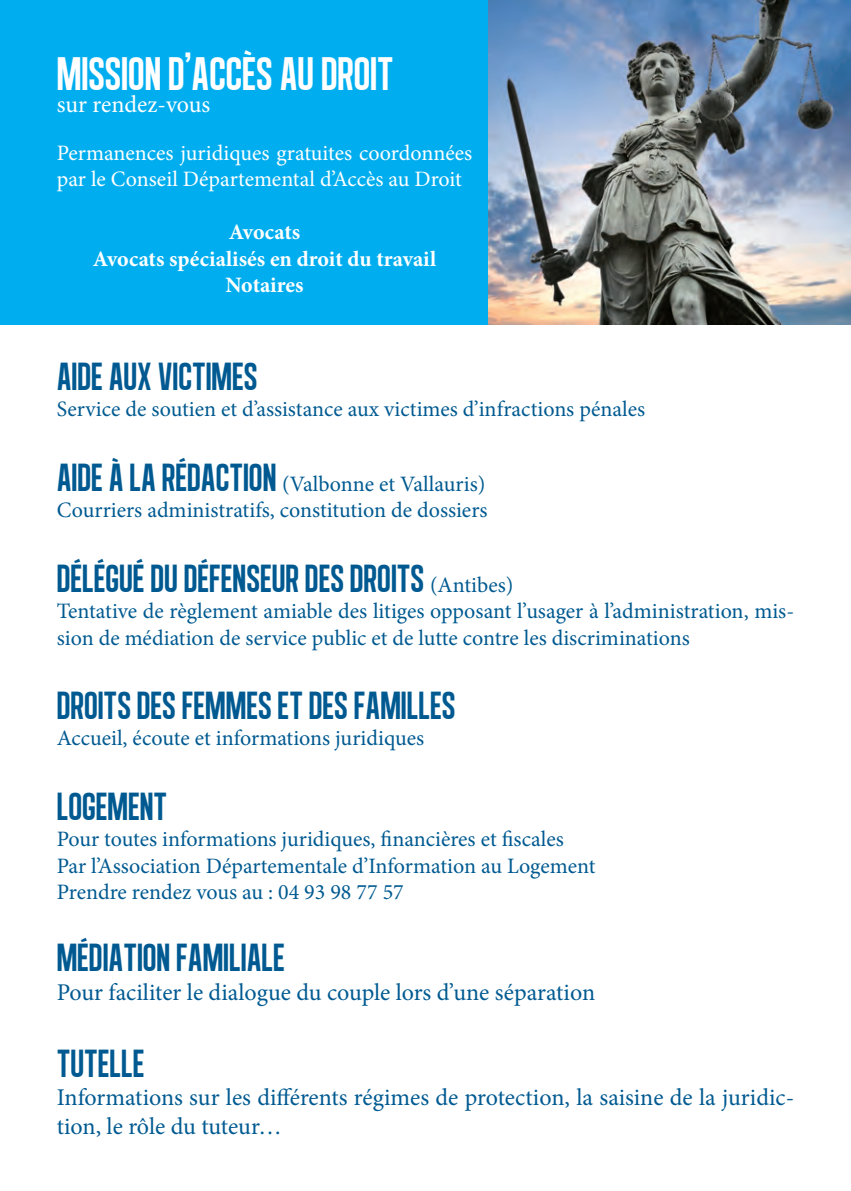
<style>
.page{position:relative;width:851px;height:1191px;background:#fff}
.page>*{position:absolute;margin:0;border:0;box-sizing:border-box;transform-origin:0 0}
.t1{font:48px "Algre Sans NC";color:#fff}
.t2{font:40px "Algre Sans NC";color:#005a91}
.t3{font:24px/28.8px "Minion Pro";color:#005a91}
.t4{font:24px "Minion Pro";letter-spacing:-.005em;color:#fff}
.t5{font:22px/26.4px "Minion Pro";color:#005a91}
.t6{font:22px/26.4px "Minion Pro";color:#fff}
.t7{font:700 22px "Minion Pro";color:#fff}
.s1{font-family:"Algre Sans NC";font-size:40px}
.s2{font-family:"Minion Pro";font-size:22px}
</style>
<div class="page">
<img style="left:488px;top:0;width:362px;height:325px">
<div style="left:0;top:0;width:488px;height:325px;background:#00aeef"></div>
<p class="t1" style="left:57px;top:47px;width:338px">MISSION D’ACCÈS AU DROIT</p>
<p class="t4" style="left:57px;top:88px;width:155px">sur rendez-vous</p>
<p class="t6" style="left:57px;top:140px;width:417px">Permanences juridiques gratuites coordonnées par le Conseil Départemental d’Accès au Droit</p>
<p class="t7" style="left:229px;top:217px;width:73px">Avocats</p>
<p class="t7" style="left:93px;top:243px;width:344px">Avocats spécialisés en droit du travail</p>
<p class="t7" style="left:225px;top:269px;width:80px">Notaires</p>
<p class="t2" style="left:57px;top:355px;width:202px">AIDE AUX VICTIMES</p>
<p class="t5" style="left:57px;top:396px;width:590px">Service de soutien et d’assistance aux victimes d’infractions pénales</p>
<p class="t5" style="left:57px;top:471px;width:430px"><span class="s1">AIDE À LA RÉDACTION</span> (Valbonne et Vallauris)</p>
<p class="t5" style="left:57px;top:497px;width:432px">Courriers administratifs, constitution de dossiers</p>
<p class="t2" style="left:57px;top:556px;width:458px">DÉLÉGUÉ DU DÉFENSEUR DES DROITS <span class="s2">(Antibes)</span></p>
<p class="t5" style="left:57px;top:598px;width:739px">Tentative de règlement amiable des litiges opposant l’usager à l’administration, mis&shy;sion de médiation de service public et de lutte contre les discriminations</p>
<p class="t2" style="left:57px;top:683px;width:400px">DROITS DES FEMMES ET DES FAMILLES</p>
<p class="t5" style="left:57px;top:725px;width:369px">Accueil, écoute et informations juridiques</p>
<p class="t2" style="left:57px;top:784px;width:112px">LOGEMENT</p>
<p class="t5" style="left:57px;top:826px;width:508px">Pour toutes informations juridiques, financières et fiscales</p>
<p class="t5" style="left:57px;top:852px;width:540px">Par l’Association Départementale d’Information au Logement</p>
<p class="t5" style="left:57px;top:879px;width:348px">Prendre rendez vous au : 04 93 98 77 57</p>
<p class="t2" style="left:57px;top:935px;width:230px">MÉDIATION FAMILIALE</p>
<p class="t3" style="left:57px;top:978px;width:540px">Pour faciliter le dialogue du couple lors d’une séparation</p>
<p class="t2" style="left:57px;top:1041px;width:89px">TUTELLE</p>
<p class="t3" style="left:57px;top:1083px;width:739px">Informations sur les différents régimes de protection, la saisine de la juridic&shy;tion, le rôle du tuteur…</p>
</div>
